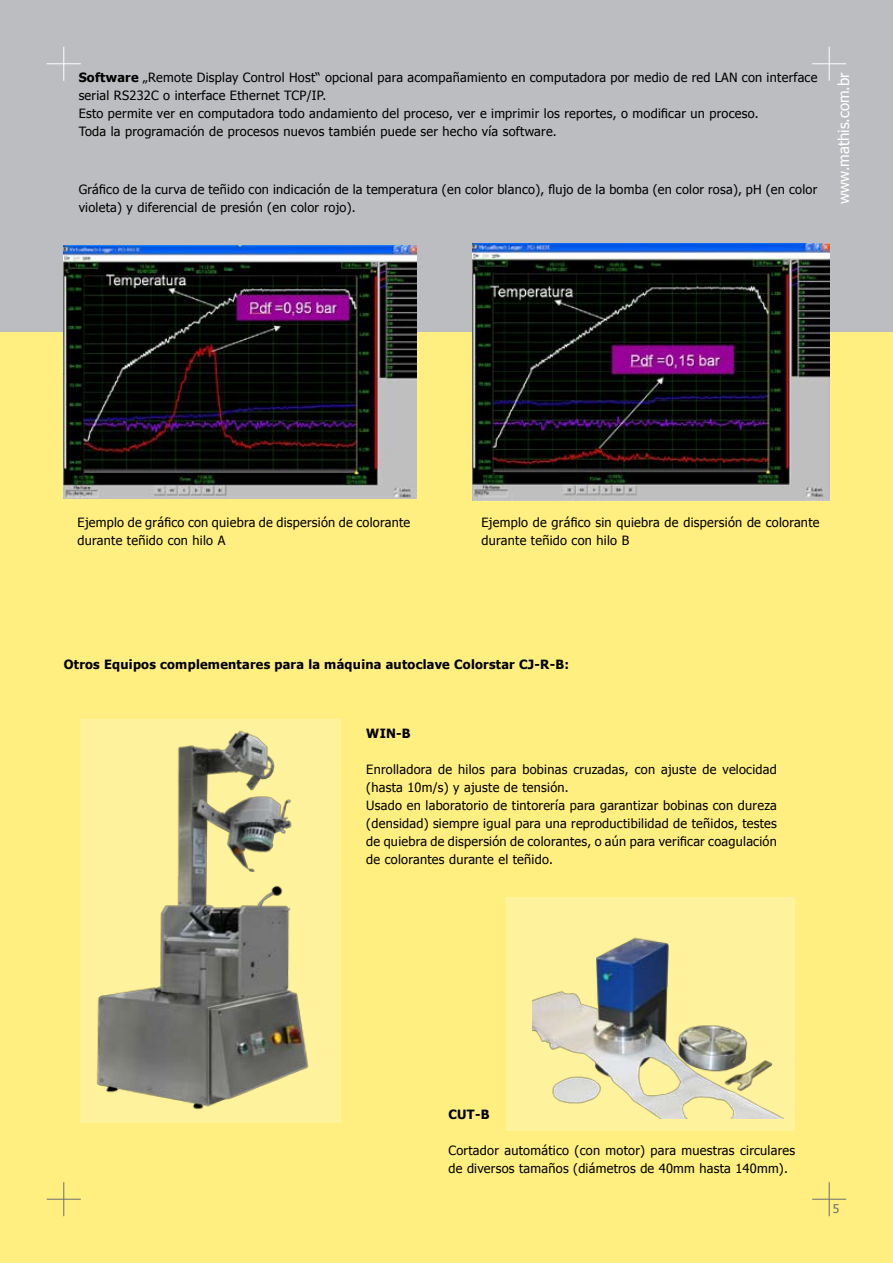
<style>
.page{position:relative;width:893px;height:1263px;background:#fff}
.page>*{position:absolute;margin:0;border:0;box-sizing:border-box;transform-origin:0 0}
.t1{font:15px "Tahoma";color:#fff}
.t2{font:12.75px/18px "Tahoma";letter-spacing:.02em;color:#000}
.t3{font:700 12.75px "Tahoma";letter-spacing:.02em;color:#000}
.t4{font:12px "Tahoma";color:#6d6f71}
.s1{font-weight:700}
</style>
<div class="page">
<div style="left:0;top:325px;width:893px;height:938px;background:#ffef80"></div>
<div style="left:0;top:0;width:893px;height:332px;background:#bcbdc0"></div>
<hr style="left:63px;top:47px;width:1px;height:34px;background:#fff">
<hr style="left:47px;top:63px;width:34px;height:1px;background:#fff">
<hr style="left:829px;top:47px;width:1px;height:34px;background:#fff">
<hr style="left:812px;top:63px;width:34px;height:1px;background:#fff">
<hr style="left:63px;top:1182px;width:1px;height:34px;background:#6d6f71">
<hr style="left:47px;top:1199px;width:34px;height:1px;background:#6d6f71">
<hr style="left:829px;top:1182px;width:1px;height:34px;background:#6d6f71">
<hr style="left:812px;top:1199px;width:34px;height:1px;background:#6d6f71">
<img style="left:64px;top:245px;width:353px;height:254px">
<img style="left:472px;top:244px;width:357px;height:257px">
<div style="left:81px;top:719px;width:260px;height:403px;background:#fff29c"></div>
<img style="left:96px;top:730px;width:213px;height:380px">
<div style="left:506px;top:897px;width:289px;height:234px;background:#fff29c"></div>
<img style="left:533px;top:937px;width:250px;height:181px">
<p class="t2" style="left:79px;top:68px;width:740px"><span class="s1">Software</span> „Remote Display Control Host“ opcional para acompañamiento en computadora por medio de red LAN con interface serial RS232C o interface Ethernet TCP/IP.<br>Esto permite ver en computadora todo andamiento del proceso, ver e imprimir los reportes, o modificar un proceso.<br>Toda la programación de procesos nuevos también puede ser hecho vía software.</p>
<p class="t2" style="left:79px;top:179px;width:740px">Gráfico de la curva de teñido con indicación de la temperatura (en color blanco), flujo de la bomba (en color rosa), pH (en color violeta) y diferencial de presión (en color rojo).</p>
<p class="t1" style="left:834px;top:204px;width:133px;rotate:-90deg">www.mathis.com.br</p>
<p class="t2" style="left:78px;top:513px;width:334px">Ejemplo de gráfico con quiebra de dispersión de colorante durante teñido con hilo A</p>
<p class="t2" style="left:482px;top:513px;width:339px">Ejemplo de gráfico sin quiebra de dispersión de colorante durante teñido con hilo B</p>
<p class="t3" style="left:64px;top:655px;width:507px">Otros Equipos complementares para la máquina autoclave Colorstar CJ-R-B:</p>
<p class="t3" style="left:366px;top:725px;width:45px">WIN-B</p>
<p class="t2" style="left:366px;top:760px;width:412px">Enrolladora de hilos para bobinas cruzadas, con ajuste de velocidad (hasta 10m/s) y ajuste de tensión.<br>Usado en laboratorio de tintorería para garantizar bobinas con dureza (densidad) siempre igual para una reproductibilidad de teñidos, testes de quiebra de dispersión de colorantes, o aún para verificar coagulación de colorantes durante el teñido.</p>
<p class="t3" style="left:448px;top:1106px;width:10px">CUT</p>
<p class="t3" style="left:475px;top:1106px;width:15px">-B</p>
<p class="t2" style="left:448px;top:1141px;width:348px">Cortador automático (con motor) para muestras circulares de diversos tamaños (diámetros de 40mm hasta 140mm).</p>
<p class="t4" style="left:833px;top:1200px;width:8px">5</p>
</div>
